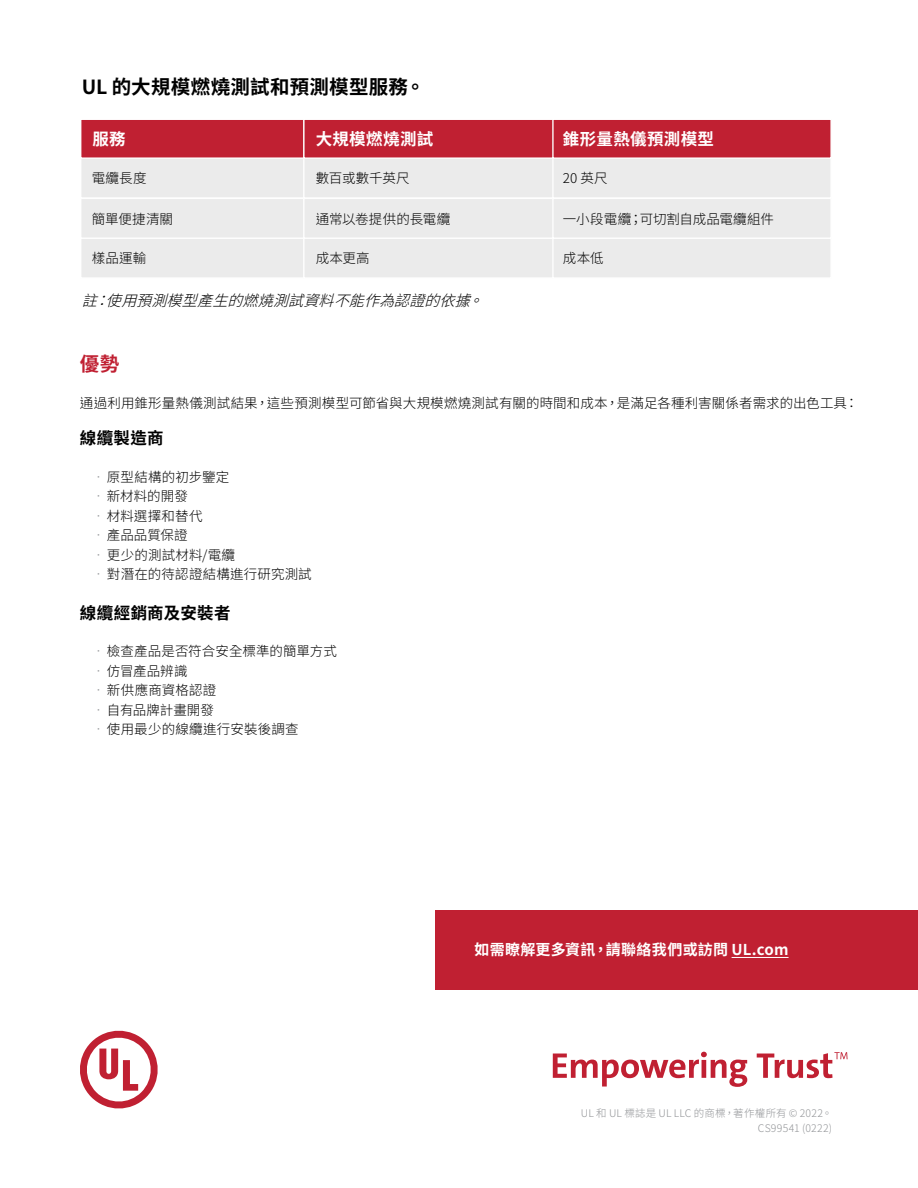
<style>
.page{position:relative;width:918px;height:1188px;background:#fff}
.page>*{position:absolute;margin:0;border:0;box-sizing:border-box;transform-origin:0 0}
.t1{font:700 19.5px "Noto Sans CJ Ktc";letter-spacing:.015em;color:#000}
.t2{font:700 19.5px "Noto Sans CJ Ktc";color:#c02032}
.t3{font:700 16.5px "Noto Sans CJ Ktc";letter-spacing:.02em;color:#fff}
.t4{font:700 16.5px "Noto Sans CJ Ktc";letter-spacing:.02em;color:#000}
.t5{font:italic 300 15px "Noto Sans CJ Ktc";color:#000}
.t6{font:700 15px "Noto Sans CJ Ktc";letter-spacing:.02em;color:#fff}
.t7{font:300 13.5px "Noto Sans CJ Ktc";letter-spacing:.01em;color:#000}
.t8{font:300 13.5px "Noto Sans CJ Ktc";letter-spacing:-.02em;color:#000}
.t9{font:300 10.5px/15px "Noto Sans CJ Ktc";letter-spacing:.015em;color:#939598;text-align:right}
.s1{color:#939598}
</style>
<div class="page">
<svg style="left:80px;top:1030px;width:78px;height:79px"></svg>
<div style="left:80px;top:157px;width:225px;height:42px;background:#ebebeb;border:2px solid #fff"></div>
<div style="left:80px;top:237px;width:225px;height:42px;background:#ebebeb;border:2px solid #fff"></div>
<div style="left:80px;top:118px;width:225px;height:41px;background:#c02032;border:2px solid #fff"></div>
<div style="left:303px;top:118px;width:251px;height:41px;background:#c02032;border:2px solid #fff"></div>
<div style="left:552px;top:118px;width:280px;height:41px;background:#c02032;border:2px solid #fff"></div>
<div style="left:80px;top:198px;width:225px;height:41px;background:#ebebeb;border:2px solid #fff"></div>
<div style="left:303px;top:157px;width:251px;height:42px;background:#ebebeb;border:2px solid #fff"></div>
<div style="left:303px;top:237px;width:251px;height:42px;background:#ebebeb;border:2px solid #fff"></div>
<div style="left:303px;top:198px;width:251px;height:41px;background:#ebebeb;border:2px solid #fff"></div>
<div style="left:552px;top:157px;width:280px;height:42px;background:#ebebeb;border:2px solid #fff"></div>
<div style="left:552px;top:237px;width:280px;height:42px;background:#ebebeb;border:2px solid #fff"></div>
<div style="left:552px;top:198px;width:280px;height:41px;background:#ebebeb;border:2px solid #fff"></div>
<div style="left:435px;top:910px;width:483px;height:80px;background:#c02032"></div>
<hr style="left:732px;top:957px;width:57px;height:1px;background:#fff">
<svg style="left:553px;top:1052px;width:295px;height:35px"></svg>
<h1 class="t1" style="left:82px;top:76px;width:345px">UL 的大規模燃燒測試和預測模型服務。</h1>
<p class="t3" style="left:93px;top:130px;width:35px">服務</p>
<p class="t3" style="left:316px;top:130px;width:119px">大規模燃燒測試</p>
<p class="t3" style="left:563px;top:129px;width:153px">錐形量熱儀預測模型</p>
<p class="t7" style="left:92px;top:170px;width:56px">電纜長度</p>
<p class="t8" style="left:316px;top:170px;width:96px">數百或數千英尺</p>
<p class="t7" style="left:563px;top:170px;width:46px">20 英尺</p>
<p class="t7" style="left:92px;top:211px;width:83px">簡單便捷清關</p>
<p class="t7" style="left:316px;top:211px;width:136px">通常以卷提供的長電纜</p>
<p class="t7" style="left:563px;top:211px;width:213px">一小段電纜；可切割自成品電纜組件</p>
<p class="t7" style="left:92px;top:251px;width:56px">樣品運輸</p>
<p class="t7" style="left:316px;top:251px;width:56px">成本更高</p>
<p class="t7" style="left:563px;top:251px;width:42px">成本低</p>
<p class="t5" style="left:82px;top:292px;width:414px">註：使用預測模型產生的燃燒測試資料不能作為認證的依據。</p>
<h1 class="t2" style="left:80px;top:353px;width:41px">優勢</h1>
<p class="t7" style="left:80px;top:396px;width:780px">通過利用錐形量熱儀測試結果，這些預測模型可節省與大規模燃燒測試有關的時間和成本，是滿足各種利害關係者需求的出色工具：</p>
<p class="t4" style="left:80px;top:429px;width:85px">線纜製造商</p>
<p class="t7" style="left:92px;top:469px;width:139px"><span class="s1">•</span>原型結構的初步鑒定</p>
<p class="t7" style="left:92px;top:489px;width:98px"><span class="s1">•</span>新材料的開發</p>
<p class="t7" style="left:92px;top:508px;width:112px"><span class="s1">•</span>材料選擇和替代</p>
<p class="t7" style="left:92px;top:528px;width:97px"><span class="s1">•</span>產品品質保證</p>
<p class="t7" style="left:92px;top:547px;width:145px"><span class="s1">•</span>更少的測試材料/電纜</p>
<p class="t7" style="left:92px;top:566px;width:221px"><span class="s1">•</span>對潛在的待認證結構進行研究測試</p>
<p class="t4" style="left:80px;top:603px;width:152px">線纜經銷商及安裝者</p>
<p class="t7" style="left:92px;top:644px;width:247px"><span class="s1">•</span>檢查產品是否符合安全標準的簡單方式</p>
<p class="t7" style="left:92px;top:663px;width:97px"><span class="s1">•</span>仿冒產品辨識</p>
<p class="t7" style="left:92px;top:683px;width:126px"><span class="s1">•</span>新供應商資格認證</p>
<p class="t7" style="left:92px;top:702px;width:124px"><span class="s1">•</span>自有品牌計畫開發</p>
<p class="t7" style="left:92px;top:722px;width:208px"><span class="s1">•</span>使用最少的線纜進行安裝後調查</p>
<p class="t6" style="left:474px;top:941px;width:316px">如需瞭解更多資訊，請聯絡我們或訪問 UL.com</p>
<p class="t9" style="left:581px;top:1106px;width:253px">UL 和 UL 標誌是 UL LLC 的商標，著作權所有 © 2022。<br>CS99541 (0222)</p>
</div>
